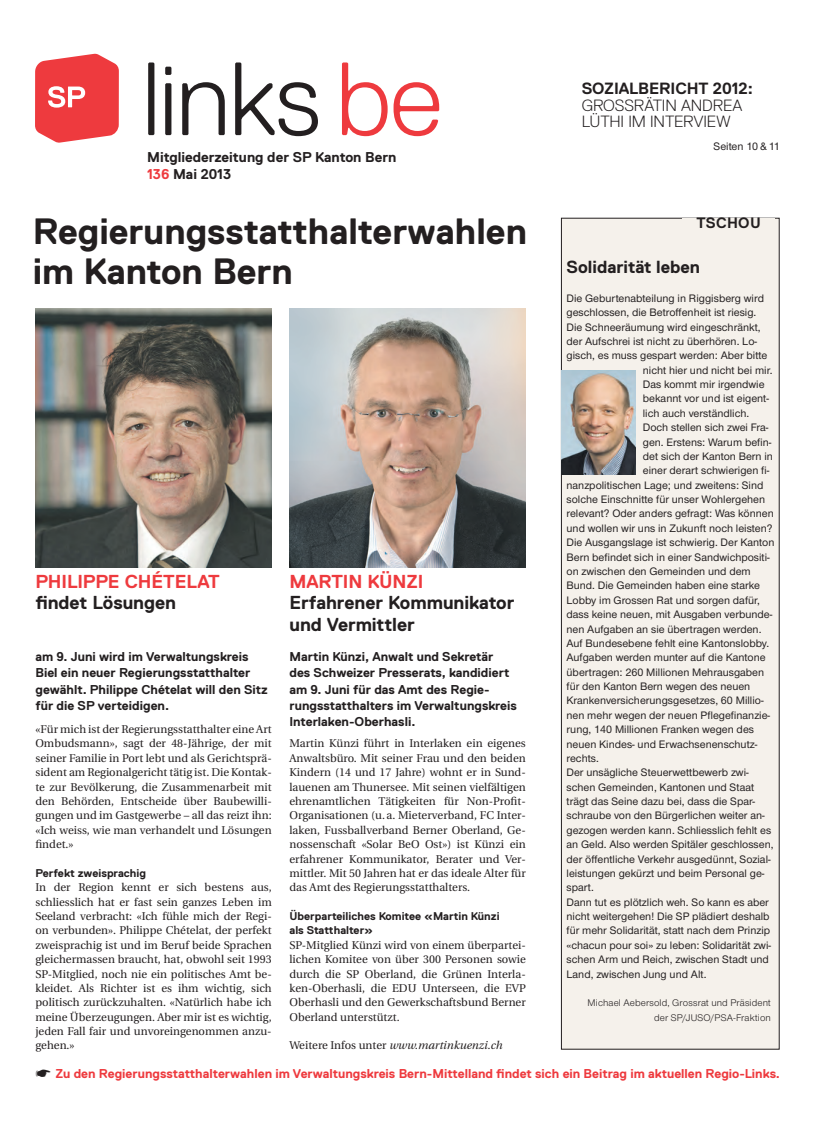
<style>
.page{position:relative;width:833px;height:1134px;background:#fff}
.page>*{position:absolute;margin:0;border:0;box-sizing:border-box;transform-origin:0 0}
.t1{font:300 103.75px "Replica";color:#231f20}
.t2{font:700 36.5px/40.4px "Replica";color:#231f20}
.t3{font:700 18.75px/21.2px "Replica";letter-spacing:-.005em;color:#231f20}
.t4{font:700 18.75px "Replica";letter-spacing:-.005em;color:#ee3a3e}
.t5{font:700 17.5px "Replica";color:#231f20}
.t6{font:300 16.25px/16.2px "Replica";letter-spacing:-.01em;color:#231f20}
.t7{font:700 16.25px "Replica";letter-spacing:-.005em;color:#231f20}
.t8{font:700 15px "Replica";color:#231f20}
.t9{font:700 14.25px/17.5px "Replica";color:#231f20}
.t10{font:700 12.75px/16.2px "Replica";color:#231f20}
.t11{font:700 12.75px "Replica";color:#ee3a3e}
.t12{font:500 11.25px "Nimbus San Nov";color:#231f20}
.t13{font:11.25px/14.4px "Utopia";color:#231f20;text-align:justify}
.t14{font:700 11.25px/14.4px "Replica";color:#231f20}
.t15{font:italic 11.25px "Utopia";color:#231f20}
.t16{font:10px/14.4px "Nimbus San Nov";letter-spacing:.015em;color:#231f20;text-align:right}
.s1{color:#ee3a3e}
.s2{font-style:normal}
.s3{color:#231f20}
</style>
<div class="page">
<svg style="left:35px;top:54px;width:84px;height:89px;background:#f05a5d"></svg>
<div style="left:561px;top:218px;width:218px;height:831px;background:#f5f1eb"></div>
<div style="left:561px;top:218px;width:218px;height:831px;border:1px solid #231f20"></div>
<div style="left:682px;top:218px;width:93px;height:21px;background:#f5f1eb"></div>
<img style="left:561px;top:371px;width:75px;height:103px">
<img style="left:35px;top:308px;width:237px;height:260px">
<img style="left:289px;top:308px;width:237px;height:259px">
<h1 class="t1" style="left:142px;top:42px;width:302px">LINKS <span class="s1">BE</span></h1>
<p class="t9" style="left:147px;top:148px;width:251px">Mitgliederzeitung der SP Kanton Bern<br><span class="s1">136</span> Mai 2013</p>
<h2 class="t2" style="left:33px;top:211px;width:495px">Regierungsstatthalterwahlen im Kanton Bern</h2>
<h3 class="t4" style="left:35px;top:571px;width:186px">PHILIPPE CHÉTELAT</h3>
<h3 class="t3" style="left:35px;top:592px;width:142px">findet Lösungen</h3>
<p class="t10" style="left:35px;top:649px;width:234px">am 9. Juni wird im Verwaltungskreis Biel ein neuer Regierungsstatthalter gewählt. Philippe Chételat will den Sitz für die SP verteidigen.</p>
<p class="t13" style="left:35px;top:722px;width:238px">«Für mich ist der Regierungsstatthalter eine Art Ombudsmann», sagt der 48-Jährige, der mit seiner Familie in Port lebt und als Gerichtsprä&shy;sident am Regionalgericht tätig ist. Die Kontak&shy;te zur Bevölkerung, die Zusammenarbeit mit den Behörden, Entscheide über Baubewilli&shy;gungen und im Gastgewerbe – all das reizt ihn: «Ich weiss, wie man verhandelt und Lösungen findet.»</p>
<p class="t14" style="left:35px;top:866px;width:112px">Perfekt zweisprachig</p>
<p class="t13" style="left:35px;top:880px;width:238px">In der Region kennt er sich bestens aus, schliesslich hat er fast sein ganzes Leben im Seeland verbracht: «Ich fühle mich der Regi&shy;on verbunden». Philippe Chételat, der perfekt zweisprachig ist und im Beruf beide Sprachen gleichermassen braucht, hat, obwohl seit 1993<br>SP-Mitglied, noch nie ein politisches Amt be&shy;kleidet. Als Richter ist es ihm wichtig, sich politisch zurückzuhalten. «Natürlich habe ich meine Überzeugungen. Aber mir ist es wichtig, jeden Fall fair und unvoreingenommen anzu&shy;gehen.»</p>
<h3 class="t4" style="left:289px;top:571px;width:135px">MARTIN KÜNZI</h3>
<h3 class="t3" style="left:289px;top:592px;width:226px">Erfahrener Kommunikator und Vermittler</h3>
<p class="t10" style="left:289px;top:649px;width:229px">Martin Künzi, Anwalt und Sekretär des Schweizer Presserats, kandidiert am 9. Juni für das Amt des Regie&shy;rungsstatthalters im Verwaltungskreis Interlaken-Oberhasli.</p>
<p class="t13" style="left:289px;top:737px;width:238px;text-align:left">Martin Künzi führt in Interlaken ein eigenes Anwaltsbüro. Mit seiner Frau und den beiden Kindern (14 und 17 Jahre) wohnt er in Sund&shy;lauenen am Thunersee. Mit seinen vielfältigen ehrenamtlichen Tätigkeiten für Non-Profit-Organisationen (u.a. Mieterverband, FC Inter&shy;laken, Fussballverband Berner Oberland, Ge&shy;nossenschaft «Solar BeO Ost») ist Künzi ein erfahrener Kommunikator, Berater und Ver&shy;mittler. Mit 50 Jahren hat er das ideale Alter für das Amt des Regierungsstatthalters.</p>
<p class="t14" style="left:289px;top:909px;width:212px">Überparteiliches Komitee «Martin Künzi als Statthalter»</p>
<p class="t13" style="left:289px;top:938px;width:238px">SP-Mitglied Künzi wird von einem überpartei&shy;lichen Komitee von über 300 Personen sowie durch die SP Oberland, die Grünen Interla&shy;ken-Oberhasli, die EDU Unterseen, die EVP Oberhasli und den Gewerkschaftsbund Berner Oberland unterstützt.</p>
<p class="t15" style="left:289px;top:1039px;width:214px"><span class="s2">Weitere Infos unter</span> www.martinkuenzi.ch</p>
<h3 class="t7" style="left:581px;top:80px;width:173px">SOZIALBERICHT 2012:</h3>
<h3 class="t6" style="left:581px;top:97px;width:160px">GROSSRÄTIN ANDREA<br>LÜTHI IM I NTERVIEW</h3>
<p class="t12" style="left:713px;top:140px;width:68px">Seiten 10 &amp;11</p>
<h3 class="t8" style="left:696px;top:215px;width:22px">Tscho</h3>
<h3 class="t8" style="left:750px;top:215px;width:12px">u</h3>
<h3 class="t5" style="left:566px;top:257px;width:135px">Solidarität leben</h3>
<p class="t12" style="left:566px;top:291px;width:199px">Die Geburtenabteilung in Riggisberg wird</p>
<p class="t12" style="left:566px;top:306px;width:191px">geschlossen, die Betroffenheit ist riesig.</p>
<p class="t12" style="left:566px;top:320px;width:196px">Die Schneeräumung wird eingeschränkt,</p>
<p class="t12" style="left:566px;top:335px;width:192px">der Aufschrei ist nicht zu überhören. Lo-</p>
<p class="t12" style="left:566px;top:349px;width:202px">gisch, es muss gespart werden: Aber bitte</p>
<p class="t12" style="left:643px;top:363px;width:131px">nicht hier und nicht bei mir.</p>
<p class="t12" style="left:643px;top:378px;width:123px">Das kommt mir irgendwie</p>
<p class="t12" style="left:643px;top:392px;width:128px">bekannt vor und ist eigent-</p>
<p class="t12" style="left:643px;top:406px;width:108px">lich auch verständlich.</p>
<p class="t12" style="left:643px;top:421px;width:127px">Doch stellen sich zwei Fra-</p>
<p class="t12" style="left:643px;top:435px;width:130px">gen. Erstens: Warum befin-</p>
<p class="t12" style="left:643px;top:450px;width:132px">det sich der Kanton Bern in</p>
<p class="t12" style="left:643px;top:464px;width:128px">einer derart schwierigen fi-</p>
<p class="t12" style="left:566px;top:478px;width:198px">nanzpolitischen Lage; und zweitens: Sind</p>
<p class="t12" style="left:566px;top:493px;width:200px">solche Einschnitte für unser Wohlergehen</p>
<p class="t12" style="left:566px;top:507px;width:209px">relevant? Oder anders gefragt: Was können</p>
<p class="t12" style="left:566px;top:521px;width:207px">und wollen wir uns in Zukunft noch leisten?</p>
<p class="t12" style="left:566px;top:536px;width:209px">Die Ausgangslage ist schwierig. Der Kanton</p>
<p class="t12" style="left:566px;top:550px;width:205px">Bern befindet sich in einer Sandwichpositi-</p>
<p class="t12" style="left:566px;top:565px;width:186px">on zwischen den Gemeinden und dem</p>
<p class="t12" style="left:566px;top:579px;width:195px">Bund. Die Gemeinden haben eine starke</p>
<p class="t12" style="left:566px;top:593px;width:195px">Lobby im Grossen Rat und sorgen dafür,</p>
<p class="t12" style="left:566px;top:608px;width:207px">dass keine neuen, mit Ausgaben verbunde-</p>
<p class="t12" style="left:566px;top:622px;width:196px">nen Aufgaben an sie übertragen werden.</p>
<p class="t12" style="left:566px;top:636px;width:204px">Auf Bundesebene fehlt eine Kantonslobby.</p>
<p class="t12" style="left:566px;top:651px;width:200px">Aufgaben werden munter auf die Kantone</p>
<p class="t12" style="left:566px;top:665px;width:199px">übertragen: 260 Millionen Mehrausgaben</p>
<p class="t12" style="left:566px;top:680px;width:185px">für den Kanton Bern wegen des neuen</p>
<p class="t12" style="left:566px;top:694px;width:198px">Krankenversicherungsgesetzes, 60 Millio-</p>
<p class="t12" style="left:566px;top:708px;width:205px">nen mehr wegen der neuen Pflegefinanzie-</p>
<p class="t12" style="left:566px;top:723px;width:189px">rung, 140 Millionen Franken wegen des</p>
<p class="t12" style="left:566px;top:737px;width:192px">neuen Kindes- und Erwachsenenschutz-</p>
<p class="t12" style="left:566px;top:751px;width:34px">rechts.</p>
<p class="t12" style="left:566px;top:766px;width:184px">Der unsägliche Steuerwettbewerb zwi-</p>
<p class="t12" style="left:566px;top:780px;width:189px">schen Gemeinden, Kantonen und Staat</p>
<p class="t12" style="left:566px;top:795px;width:190px">trägt das Seine dazu bei, dass die Spar-</p>
<p class="t12" style="left:566px;top:809px;width:200px">schraube von den Bürgerlichen weiter an-</p>
<p class="t12" style="left:566px;top:823px;width:206px">gezogen werden kann. Schliesslich fehlt es</p>
<p class="t12" style="left:566px;top:838px;width:208px">an Geld. Also werden Spitäler geschlossen,</p>
<p class="t12" style="left:566px;top:852px;width:206px">der öffentliche Verkehr ausgedünnt, Sozial-</p>
<p class="t12" style="left:566px;top:867px;width:199px">leistungen gekürzt und beim Personal ge-</p>
<p class="t12" style="left:566px;top:881px;width:29px">spart.</p>
<p class="t12" style="left:566px;top:895px;width:204px">Dann tut es plötzlich weh. So kann es aber</p>
<p class="t12" style="left:566px;top:910px;width:205px">nicht weitergehen! Die SP plädiert deshalb</p>
<p class="t12" style="left:566px;top:924px;width:205px">für mehr Solidarität, statt nach dem Prinzip</p>
<p class="t12" style="left:566px;top:938px;width:206px">«chacun pour soi» zu leben: Solidarität zwi-</p>
<p class="t12" style="left:566px;top:953px;width:204px">schen Arm und Reich, zwischen Stadt und</p>
<p class="t12" style="left:566px;top:967px;width:141px">Land, zwischen Jung und Alt.</p>
<p class="t16" style="left:587px;top:996px;width:185px">Michael Aebersold, Grossrat und Präsident der SP/JUSO/PSA-Fraktion</p>
<p class="t11" style="left:35px;top:1067px;width:746px"><span class="s3">☛</span> Zu den Regierungsstatthalterwahlen im Verwaltungskreis Bern-Mittelland findet sich ein Beitrag im aktuellen Regio-Links.</p>
</div>
